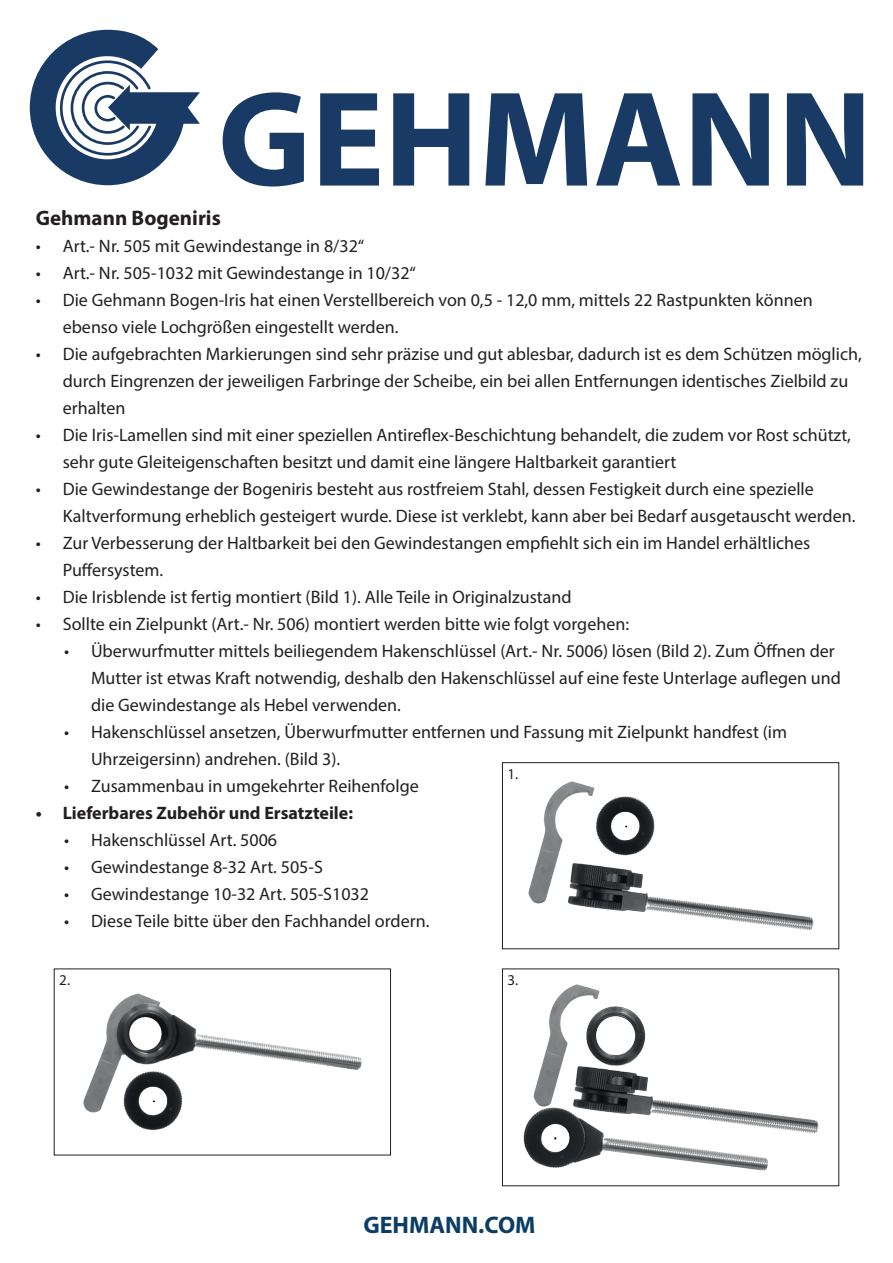
<style>
.page{position:relative;width:893px;height:1263px;background:#fff}
.page>*{position:absolute;margin:0;border:0;box-sizing:border-box;transform-origin:0 0}
.t1{font:700 24px "Myriad Pro";color:#0c3d65}
.t2{font:700 21px "Myriad Pro";color:#231f20}
.t3{font:18px/27px "Myriad Pro";color:#231f20}
.t4{font:700 18px "Myriad Pro";color:#231f20}
.t5{font:15px "Myriad Pro";color:#231f20}
</style>
<div class="page">
<img style="left:528px;top:781px;width:285px;height:149px">
<div style="left:502px;top:762px;width:337px;height:187px;border:1px solid #231f20"></div>
<img style="left:84px;top:993px;width:277px;height:138px">
<img style="left:523px;top:984px;width:295px;height:186px">
<svg style="left:30px;top:30px;width:170px;height:155px"></svg>
<svg style="left:222px;top:92px;width:82px;height:94px"></svg>
<svg style="left:320px;top:93px;width:59px;height:93px"></svg>
<svg style="left:393px;top:93px;width:76px;height:93px"></svg>
<svg style="left:485px;top:93px;width:102px;height:93px"></svg>
<svg style="left:596px;top:93px;width:84px;height:93px"></svg>
<svg style="left:692px;top:93px;width:77px;height:93px"></svg>
<svg style="left:787px;top:93px;width:76px;height:93px"></svg>
<p class="t2" style="left:36px;top:204px;width:187px">Gehmann Bogeniris</p>
<p class="t3" style="left:36px;top:232px;width:330px">• Art.- Nr. 505 mit Gewindestange in 8/32“</p>
<p class="t3" style="left:36px;top:259px;width:382px">• Art.- Nr. 505-1032 mit Gewindestange in 10/32“</p>
<p class="t3" style="left:63px;top:286px;width:751px;text-indent:-27px">• Die Gehmann Bogen-Iris hat einen Verstellbereich von 0,5 - 12,0 mm, mittels 22 Rastpunkten können ebenso viele Lochgrößen eingestellt werden.</p>
<p class="t3" style="left:63px;top:340px;width:801px;text-indent:-27px">• Die aufgebrachten Markierungen sind sehr präzise und gut ablesbar, dadurch ist es dem Schützen möglich, durch Eingrenzen der jeweiligen Farbringe der Scheibe, ein bei allen Entfernungen identisches Zielbild zu erhalten</p>
<p class="t3" style="left:63px;top:421px;width:790px;text-indent:-27px">• Die Iris-Lamellen sind mit einer speziellen Antireflex-Beschichtung behandelt, die zudem vor Rost schützt, sehr gute Gleiteigenschaften besitzt und damit eine längere Haltbarkeit garantiert</p>
<p class="t3" style="left:63px;top:475px;width:794px;text-indent:-27px">• Die Gewindestange der Bogeniris besteht aus rostfreiem Stahl, dessen Festigkeit durch eine spezielle<br>Kaltverformung erheblich gesteigert wurde. Diese ist verklebt, kann aber bei Bedarf ausgetauscht werden.</p>
<p class="t3" style="left:63px;top:529px;width:749px;text-indent:-27px">• Zur Verbesserung der Haltbarkeit bei den Gewindestangen empfiehlt sich ein im Handel erhältliches<br>Puffersystem.</p>
<p class="t3" style="left:36px;top:583px;width:537px">• Die Irisblende ist fertig montiert (Bild 1). Alle Teile in Originalzustand</p>
<p class="t3" style="left:36px;top:610px;width:595px">• Sollte ein Zielpunkt (Art.- Nr. 506) montiert werden bitte wie folgt vorgehen:</p>
<p class="t3" style="left:91px;top:637px;width:751px;text-indent:-27px">• Überwurfmutter mittels beiliegendem Hakenschlüssel (Art.- Nr. 5006) lösen (Bild 2). Zum Öffnen der<br>Mutter ist etwas Kraft notwendig, deshalb den Hakenschlüssel auf eine feste Unterlage auflegen und die Gewindestange als Hebel verwenden.</p>
<p class="t3" style="left:91px;top:718px;width:698px;text-indent:-27px">• Hakenschlüssel ansetzen, Überwurfmutter entfernen und Fassung mit Zielpunkt handfest (im<br>Uhrzeigersinn) andrehen. (Bild 3).</p>
<p class="t3" style="left:64px;top:772px;width:356px">• Zusammenbau in umgekehrter Reihenfolge</p>
<p class="t4" style="left:36px;top:801px;width:319px">• Lieferbares Zubehör und Ersatzteile:</p>
<p class="t3" style="left:64px;top:826px;width:215px">• Hakenschlüssel Art. 5006</p>
<p class="t3" style="left:64px;top:853px;width:260px">• Gewindestange 8-32 Art. 505-S</p>
<p class="t3" style="left:64px;top:880px;width:307px">• Gewindestange 10-32 Art. 505-S1032</p>
<p class="t3" style="left:64px;top:907px;width:367px">• Diese Teile bitte über den Fachhandel ordern.</p>
<p class="t5" style="left:508px;top:765px;width:12px">1.</p>
<p class="t5" style="left:59px;top:971px;width:12px">2.</p>
<p class="t5" style="left:508px;top:971px;width:12px">3.</p>
<h1 class="t1" style="left:363px;top:1209px;width:174px">GEHMANN.COM</h1>
</div>
